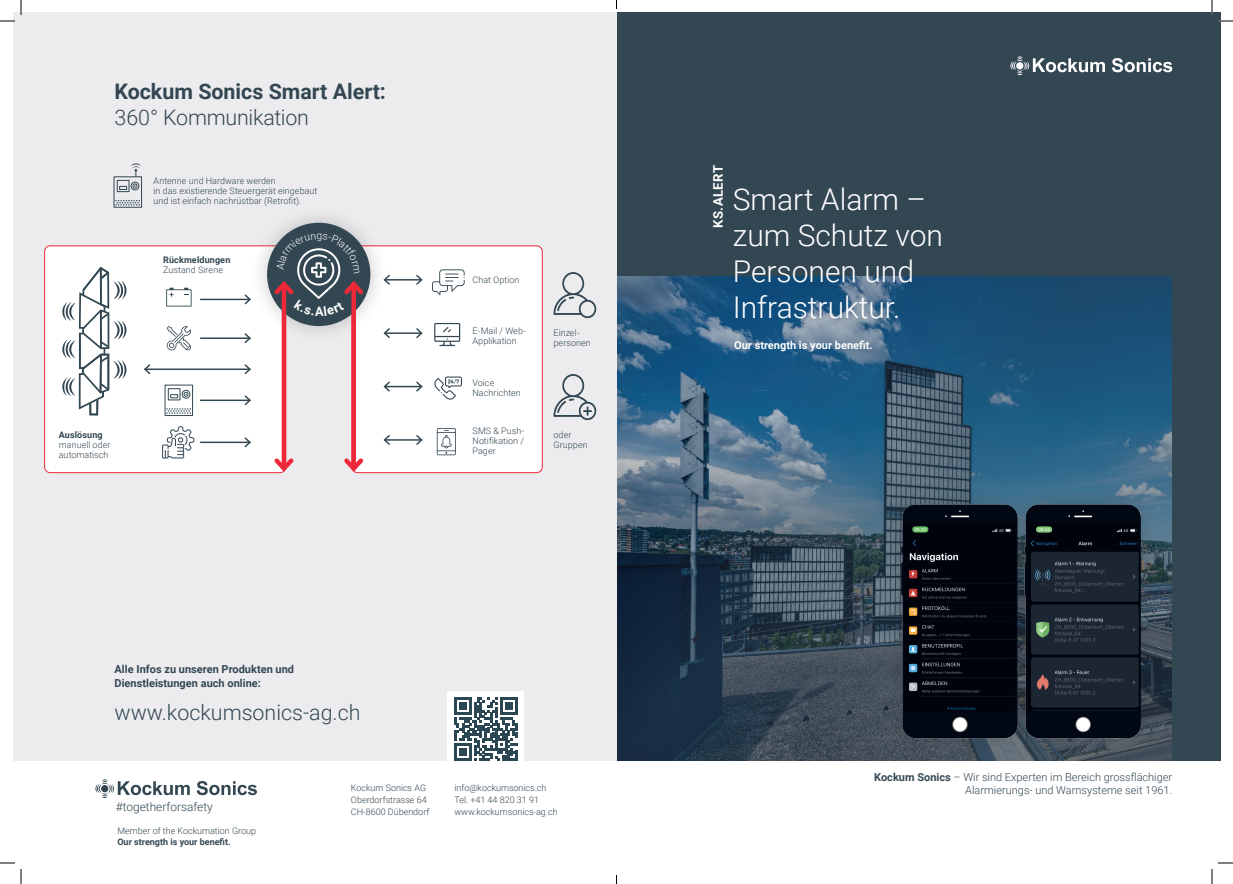
<style>
.page{position:relative;width:1233px;height:884px;background:#fff}
.page>*{position:absolute;margin:0;border:0;box-sizing:border-box;transform-origin:0 0}
.t1{font:300 30px/36px "Roboto";color:#fff}
.t2{font:300 21.4px "Roboto";color:#334753}
.t3{font:700 21.4px "Roboto";color:#334753}
.t4{font:700 13.2px "Roboto";letter-spacing:.035em;color:#fff}
.t5{font:300 11.9px "Roboto";color:#334753}
.t6{font:300 11px/13.2px "Roboto";color:#334753;text-align:right}
.t7{font:700 11px/14px "Roboto";color:#334753}
.t8{font:700 11px "Roboto";color:#fff}
.t9{font:300 9px/10px "Roboto";color:#334753}
.t10{font:700 9px "Roboto";letter-spacing:.01em;color:#334753}
.s1{font-weight:700}
</style>
<div class="page">
<div style="left:608px;top:12px;width:612px;height:749px;background:#334753"></div>
<svg style="left:616px;top:98px;width:556px;height:663px"></svg>
<svg style="left:1010px;top:56px;width:95px;height:19px"></svg>
<svg style="left:1112px;top:58px;width:60px;height:14px"></svg>
<div style="left:883px;top:487px;width:274px;height:268px;background:#231f20;opacity:.25"></div>
<img style="left:890px;top:501px;width:257px;height:242px">
<div style="left:12px;top:12px;width:604px;height:749px;background:#ececee"></div>
<svg style="left:95px;top:779px;width:95px;height:19px"></svg>
<svg style="left:197px;top:781px;width:60px;height:14px"></svg>
<div style="left:447px;top:691px;width:77px;height:76px;background:#fff"></div>
<svg style="left:454px;top:697px;width:64px;height:64px"></svg>
<div style="left:114px;top:176px;width:28px;height:32px;border:1px solid #334753"></div>
<div style="left:117px;top:180px;width:12px;height:12px;border:1px solid #334753"></div>
<div style="left:131px;top:182px;width:8px;height:8px;border:1px solid #334753;border-radius:50%"></div>
<svg style="left:119px;top:183px;width:18px;height:7px"></svg>
<svg style="left:115px;top:200px;width:25px;height:6px"></svg>
<svg style="left:131px;top:163px;width:10px;height:14px"></svg>
<div style="left:45px;top:246px;width:241px;height:227px;background:#fff;border-radius:6px"></div>
<div style="left:44px;top:245px;width:242px;height:228px;border:1px solid #ed2838;border-radius:6px"></div>
<div style="left:352px;top:246px;width:190px;height:227px;background:#fff;border-radius:6px"></div>
<div style="left:351px;top:245px;width:192px;height:228px;border:1px solid #ed2838;border-radius:6px"></div>
<hr style="left:145px;top:368px;width:105px;height:2px;background:#334753">
<svg style="left:144px;top:364px;width:8px;height:11px"></svg>
<svg style="left:243px;top:364px;width:8px;height:11px"></svg>
<hr style="left:384px;top:279px;width:37px;height:2px;background:#334753">
<svg style="left:388px;top:275px;width:3px;height:10px"></svg>
<svg style="left:415px;top:275px;width:8px;height:10px"></svg>
<hr style="left:384px;top:332px;width:37px;height:2px;background:#334753">
<svg style="left:388px;top:328px;width:3px;height:10px"></svg>
<svg style="left:415px;top:328px;width:8px;height:10px"></svg>
<hr style="left:384px;top:386px;width:37px;height:1px;background:#334753">
<svg style="left:383px;top:381px;width:8px;height:11px"></svg>
<svg style="left:415px;top:381px;width:8px;height:11px"></svg>
<hr style="left:384px;top:439px;width:37px;height:2px;background:#334753">
<svg style="left:383px;top:435px;width:8px;height:10px"></svg>
<svg style="left:415px;top:435px;width:8px;height:10px"></svg>
<hr style="left:201px;top:400px;width:49px;height:1px;background:#334753">
<svg style="left:243px;top:395px;width:8px;height:11px"></svg>
<hr style="left:201px;top:337px;width:49px;height:2px;background:#334753">
<svg style="left:243px;top:333px;width:6px;height:11px"></svg>
<hr style="left:201px;top:299px;width:49px;height:1px;background:#334753">
<svg style="left:243px;top:294px;width:6px;height:11px"></svg>
<hr style="left:201px;top:442px;width:49px;height:1px;background:#334753">
<svg style="left:243px;top:437px;width:8px;height:11px"></svg>
<svg style="left:167px;top:326px;width:24px;height:25px"></svg>
<svg style="left:166px;top:288px;width:26px;height:18px"></svg>
<svg style="left:62px;top:267px;width:64px;height:148px"></svg>
<div style="left:165px;top:385px;width:28px;height:31px;border:1px solid #334753"></div>
<div style="left:168px;top:388px;width:12px;height:12px;border:1px solid #334753"></div>
<div style="left:182px;top:390px;width:8px;height:9px;border:1px solid #334753;border-radius:50%"></div>
<svg style="left:170px;top:392px;width:18px;height:6px"></svg>
<svg style="left:166px;top:408px;width:25px;height:6px"></svg>
<svg style="left:162px;top:426px;width:32px;height:32px"></svg>
<div style="left:249px;top:205px;width:139px;height:139px;background:#231f20;opacity:.25"></div>
<div style="left:267px;top:223px;width:103px;height:103px;background:#334753;border-radius:50%"></div>
<hr style="left:282px;top:284px;width:4px;height:184px;background:#ed2838">
<svg style="left:270px;top:454px;width:24px;height:20px"></svg>
<div style="left:351px;top:284px;width:5px;height:184px;background:#ed2838"></div>
<svg style="left:344px;top:454px;width:23px;height:20px"></svg>
<svg style="left:553px;top:272px;width:44px;height:47px"></svg>
<svg style="left:553px;top:374px;width:44px;height:47px"></svg>
<svg style="left:434px;top:376px;width:28px;height:24px"></svg>
<svg style="left:434px;top:323px;width:26px;height:23px"></svg>
<svg style="left:437px;top:428px;width:19px;height:27px"></svg>
<svg style="left:432px;top:269px;width:33px;height:26px"></svg>
<svg style="left:1218px;top:20px;width:15px;height:2px"></svg>
<svg style="left:1218px;top:862px;width:15px;height:2px"></svg>
<svg style="left:0;top:0;width:22px;height:22px"></svg>
<svg style="left:0;top:862px;width:22px;height:22px"></svg>
<svg style="left:1211px;top:0;width:1px;height:15px"></svg>
<svg style="left:1211px;top:869px;width:1px;height:15px"></svg>
<svg style="left:270px;top:234px;width:97px;height:82px"></svg>
<h2 class="t3" style="left:115px;top:77px;width:273px">Kockum Sonics Smart Alert:</h2>
<h2 class="t2" style="left:115px;top:103px;width:196px">360° Kommunikation</h2>
<p class="t9" style="left:154px;top:176px;width:165px">Antenne und Hardware werden<br>in das existierende Steuergerät eingebaut und ist einfach nachrüstbar (Retrofit).</p>
<p class="t10" style="left:163px;top:254px;width:69px">Rückmeldungen</p>
<p class="t9" style="left:163px;top:265px;width:61px">Zustand Sirene</p>
<p class="t10" style="left:59px;top:429px;width:45px">Auslösung</p>
<p class="t9" style="left:59px;top:440px;width:53px">manuell oder automatisch</p>
<p class="t7" style="left:115px;top:662px;width:181px">Alle Infos zu unseren Produkten und<br>Dienstleistungen auch online:</p>
<h2 class="t2" style="left:115px;top:698px;width:247px">www.kockumsonics-ag.ch</h2>
<p class="t9" style="left:472px;top:274px;width:48px">Chat Option</p>
<p class="t9" style="left:472px;top:325px;width:55px">E-Mail / Web-<br>Applikation</p>
<p class="t9" style="left:472px;top:377px;width:50px">Voice<br>Nachrichten</p>
<p class="t9" style="left:472px;top:425px;width:53px;text-align:justify">SMS &amp; Push-Notifikation / Pager</p>
<p class="t9" style="left:553px;top:328px;width:39px">Einzel&shy;personen</p>
<p class="t9" style="left:553px;top:430px;width:36px">oder<br>Gruppen</p>
<h3 class="t5" style="left:116px;top:798px;width:99px">#togetherforsafety</h3>
<p class="t9" style="left:117px;top:825px;width:140px">Member of the Kockumation Group</p>
<p class="t10" style="left:117px;top:835px;width:115px">Our strength is your benefit.</p>
<p class="t9" style="left:351px;top:782px;width:80px;line-height:12px">Kockum Sonics AG<br>Oberdorfstrasse 64<br>CH-8600 Dübendorf</p>
<p class="t9" style="left:454px;top:782px;width:105px;line-height:12px">info@kockumsonics.ch<br>Tel. +41 44 820 31 91 www.kockumsonics-ag.ch</p>
<h3 class="t4" style="left:709px;top:228px;width:64px;rotate:-90deg">KS.ALERT</h3>
<h1 class="t1" style="left:732px;top:180px;width:212px">Smart Alarm – zum Schutz von<br>Personen und<br>Infrastruktur.</h1>
<p class="t8" style="left:734px;top:337px;width:140px">Our strength is your benefit.</p>
<p class="t6" style="left:874px;top:770px;width:299px"><span class="s1">Kockum Sonics</span> – Wir sind Experten im Bereich grossflächiger<br>Alarmierungs- und Warnsysteme seit 1961.</p>
</div>
